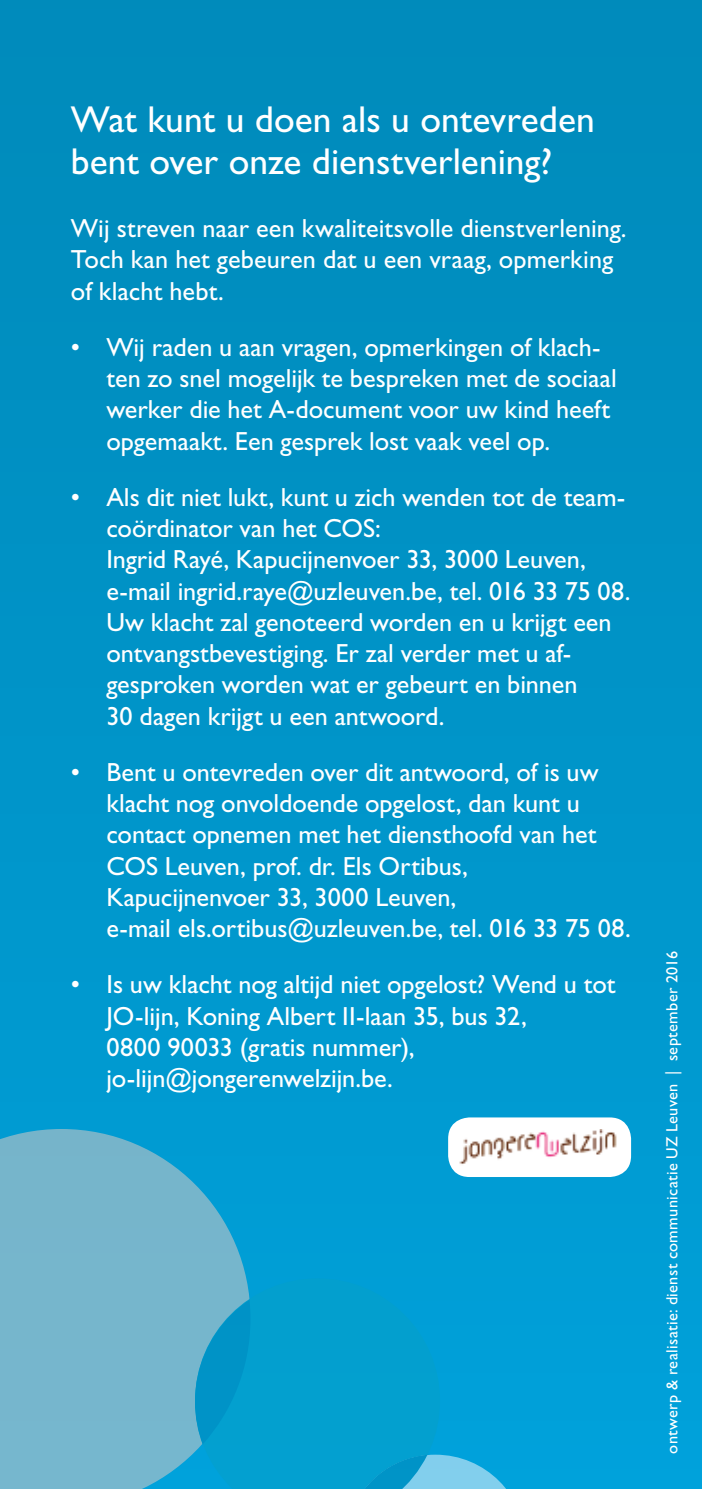
<style>
.page{position:relative;width:702px;height:1489px;background:#fff}
.page>*{position:absolute;margin:0;border:0;box-sizing:border-box;transform-origin:0 0}
.t1{font:37.5px/42.5px "Gill Sans Std";color:#fff}
.t2{font:26.25px/31.2px "Gill Sans Std";letter-spacing:-.005em;color:#fff}
.t3{font:16.25px "Gill Sans Std";letter-spacing:.025em;color:#fff}
</style>
<div class="page">
<div style="left:0;top:0;width:702px;height:1488px;background:linear-gradient(to bottom,#0089b9,#00a1da)"></div>
<svg style="left:0;top:1128px;width:250px;height:360px;fill:#76b6cc"></svg>
<div style="left:195px;top:1278px;width:245px;height:210px;background:#03a0cf"></div>
<svg style="left:195px;top:1299px;width:55px;height:145px"></svg>
<svg style="left:345px;top:1454px;width:180px;height:34px"></svg>
<div style="left:448px;top:1117px;width:183px;height:59px;background:#fff;border-radius:21px"></div>
<img style="left:459px;top:1129px;width:158px;height:36px">
<h1 class="t1" style="left:71px;top:98px;width:525px">Wat kunt u doen als u ontevreden bent over onze dienstverlening?</h1>
<p class="t2" style="left:71px;top:213px;width:557px">Wij streven naar een kwaliteitsvolle dienstverlening.<br>Toch kan het gebeuren dat u een vraag, opmerking of klacht hebt.</p>
<p class="t2" style="left:106px;top:331px;width:512px;text-indent:-35px">• Wij raden u aan vragen, opmerkingen of klach&shy;ten zo snel mogelijk te bespreken met de sociaal werker die het A-document voor uw kind heeft opgemaakt. Een gesprek lost vaak veel op.</p>
<p class="t2" style="left:106px;top:481px;width:525px;text-indent:-35px">• Als dit niet lukt, kunt u zich wenden tot de team&shy;coördinator van het COS:<br>Ingrid Rayé, Kapucijnenvoer 33, 3000 Leuven, e-mail ingrid.raye@uzleuven.be, tel. 016 33 75 08.<br>Uw klacht zal genoteerd worden en u krijgt een ontvangstbevestiging. Er zal verder met u af&shy;gesproken worden wat er gebeurt en binnen<br>30 dagen krijgt u een antwoord.</p>
<p class="t2" style="left:106px;top:756px;width:526px;text-indent:-35px">• Bent u ontevreden over dit antwoord, of is uw klacht nog onvoldoende opgelost, dan kunt u contact opnemen met het diensthoofd van het COS Leuven, prof. dr. Els Ortibus, Kapucijnenvoer 33, 3000 Leuven,<br>e-mail els.ortibus@uzleuven.be, tel. 016 33 75 08.</p>
<p class="t2" style="left:106px;top:969px;width:510px;text-indent:-35px">• Is uw klacht nog altijd niet opgelost? Wend u tot JO-lijn, Koning Albert II-laan 35, bus 32,<br>0800 90033 (gratis nummer), jo-lijn@jongerenwelzijn.be.</p>
<p class="t3" style="left:662px;top:1453px;width:504px;rotate:-90deg">ontwerp &amp; realisatie: dienst communicatie UZ Leuven | september 2016</p>
</div>
